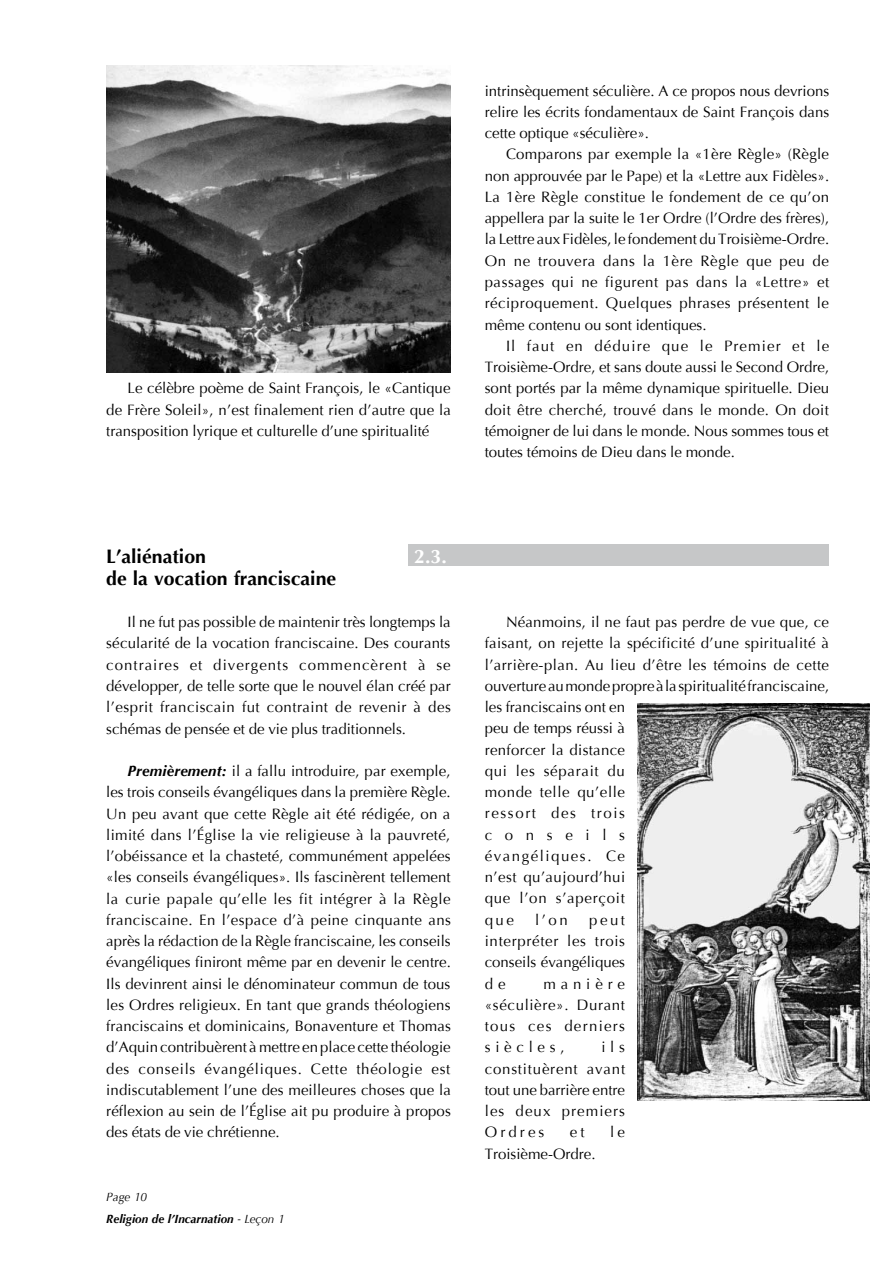
<style>
.page{position:relative;width:893px;height:1263px;background:#fff}
.page>*{position:absolute;margin:0;border:0;box-sizing:border-box;transform-origin:0 0}
.t1{font:700 19.5px "Optima";color:#000}
.t2{font:700 19.5px "Optima";color:#fff}
.t3{font:15px/21.3px "Optima";letter-spacing:.005em;color:#000;text-align:justify}
.t4{font:italic 700 12px/21.3px "Optima";color:#000}
.s1{font-weight:700;font-style:italic}
.s2{font-weight:400}
</style>
<div class="page">
<div style="left:408px;top:544px;width:421px;height:22px;background:#c6c7c8"></div>
<img style="left:106px;top:66px;width:345px;height:306px">
<img style="left:638px;top:704px;width:231px;height:397px">
<p class="t3" style="left:106px;top:378px;width:346px;text-indent:21px">Le célèbre poème de Saint François, le «Cantique de Frère Soleil», n’est finalement rien d’autre que la transposition lyrique et culturelle d’une spiritualité</p>
<p class="t3" style="left:485px;top:80px;width:346px">intrinsèquement séculière. A ce propos nous devrions relire les écrits fondamentaux de Saint François dans cette optique «séculière».</p>
<p class="t3" style="left:485px;top:144px;width:346px;text-indent:21px">Comparons par exemple la «1ère Règle» (Règle non approuvée par le Pape) et la «Lettre aux Fidèles».<br>La 1ère Règle constitue le fondement de ce qu’on appellera par la suite le 1er Ordre (l’Ordre des frères), la Lettre aux Fidèles, le fondement du Troisième-Ordre.<br>On ne trouvera dans la 1ère Règle que peu de passages qui ne figurent pas dans la «Lettre» et réciproquement. Quelques phrases présentent le même contenu ou sont identiques.</p>
<p class="t3" style="left:485px;top:335px;width:346px;text-indent:21px">Il faut en déduire que le Premier et le Troisième-Ordre, et sans doute aussi le Second Ordre, sont portés par la même dynamique spirituelle. Dieu doit être cherché, trouvé dans le monde. On doit témoigner de lui dans le monde. Nous sommes tous et toutes témoins de Dieu dans le monde.</p>
<h1 class="t1" style="left:106px;top:545px;width:101px">L’aliénation</h1>
<h1 class="t2" style="left:414px;top:545px;width:34px">2.3.</h1>
<h1 class="t1" style="left:106px;top:567px;width:231px">de la vocation franciscaine</h1>
<p class="t3" style="left:106px;top:612px;width:346px;text-indent:21px">Il ne fut pas possible de maintenir très longtemps la sécularité de la vocation franciscaine. Des courants contraires et divergents commencèrent à se développer, de telle sorte que le nouvel élan créé par l’esprit franciscain fut contraint de revenir à des schémas de pensée et de vie plus traditionnels.</p>
<p class="t3" style="left:106px;top:760px;width:346px;text-indent:21px"><span class="s1">Premièrement:</span> il a fallu introduire, par exemple, les trois conseils évangéliques dans la première Règle.<br>Un peu avant que cette Règle ait été rédigée, on a limité dans l’Église la vie religieuse à la pauvreté, l’obéissance et la chasteté, communément appelées «les conseils évangéliques». Ils fascinèrent tellement la curie papale qu’elle les fit intégrer à la Règle franciscaine. En l’espace d’à peine cinquante ans après la rédaction de la Règle franciscaine, les conseils évangéliques finiront même par en devenir le centre.<br>Ils devinrent ainsi le dénominateur commun de tous les Ordres religieux. En tant que grands théologiens franciscains et dominicains, Bonaventure et Thomas d’Aquin contribuèrent à mettre en place cette théologie des conseils évangéliques. Cette théologie est indiscutablement l’une des meilleures choses que la réflexion au sein de l’Église ait pu produire à propos des états de vie chrétienne.</p>
<p class="t4" style="left:106px;top:1186px;width:180px"><span class="s2">Page 10<br></span>Religion de l’Incarnation <span class="s2">- Leçon 1</span></p>
<p class="t3" style="left:485px;top:612px;width:346px;text-align:left;text-indent:21px">Néanmoins, il ne faut pas perdre de vue que, ce faisant, on rejette la spécificité d’une spiritualité à l’arrière-plan. Au lieu d’être les témoins de cette ouverture au monde propre à la spiritualité franciscaine, les franciscains ont en<br>peu de temps réussi à<br>renforcer la distance<br>qui les séparait du<br>monde telle qu’elle<br>ressort des trois<br>conseils<br>évangéliques. Ce<br>n’est qu’aujourd’hui<br>que l’on s’aperçoit<br>que</p>
<p class="t3" style="left:535px;top:909px;width:34px">l’on</p>
<p class="t3" style="left:485px;top:909px;width:142px;text-indent:104px">peut interpréter les trois conseils évangéliques d e</p>
<p class="t3" style="left:485px;top:973px;width:142px;text-indent:59px">manière «séculière». Durant tous ces derniers siècles,</p>
<p class="t3" style="left:485px;top:1037px;width:142px;text-indent:117px">ils constituèrent avant tout une barrière entre les deux premiers Ordres</p>
<p class="t3" style="left:570px;top:1122px;width:16px">et</p>
<p class="t3" style="left:610px;top:1122px;width:16px">le</p>
<p class="t3" style="left:485px;top:1143px;width:112px">Troisième-Ordre.</p>
</div>
